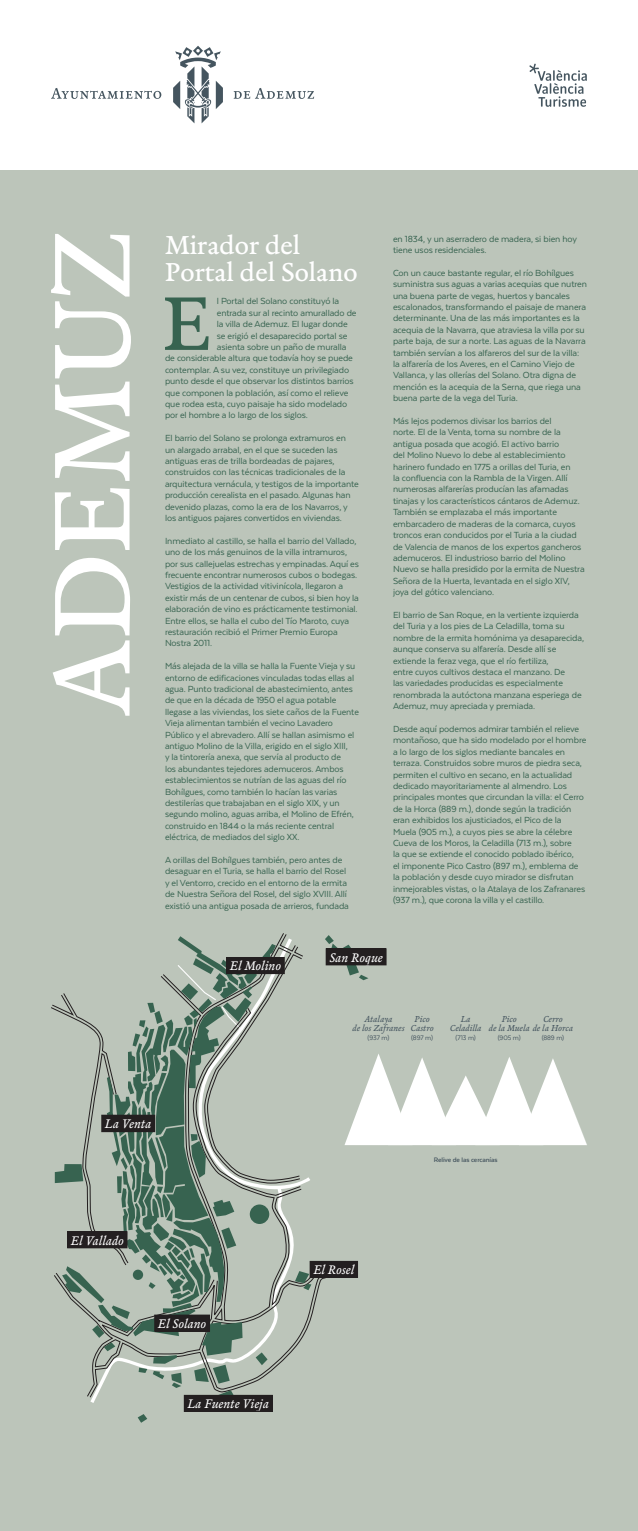
<style>
.page{position:relative;width:638px;height:1531px;background:#fff}
.page>*{position:absolute;margin:0;border:0;box-sizing:border-box;transform-origin:0 0}
.t1{font:78.87px "Merlo Roman Lining";color:#376350}
.t2{font:27px/27.6px "Merlo Roman Osf";color:#fff}
.t3{font:12.96px "Merlo Italic Lining";color:#fff}
.t4{font:10.2px/11.4px "Texta";letter-spacing:-.01em;color:#376350}
.t5{font:9px/9px "Merlo Italic Lining";color:#45555f;text-align:center}
.t6{font:7.5px "Texta";letter-spacing:-.01em;color:#45555f}
.t7{font:700 7.5px "Texta";letter-spacing:-.01em;color:#45555f}
</style>
<div class="page">
<div style="left:0;top:170px;width:638px;height:1361px;background:#bcc5ba"></div>
<svg style="left:51px;top:234px;width:80px;height:482px"></svg>
<svg style="left:529px;top:64px;width:58px;height:43px"></svg>
<svg style="left:234px;top:88px;width:80px;height:11px"></svg>
<svg style="left:51px;top:88px;width:110px;height:11px"></svg>
<svg style="left:173px;top:46px;width:50px;height:77px"></svg>
<svg style="left:138px;top:1414px;width:9px;height:9px"></svg>
<div style="left:184px;top:1395px;width:88px;height:16px;background:#231f20"></div>
<svg style="left:51px;top:933px;width:536px;height:469px"></svg>
<h2 class="t2" style="left:165px;top:232px;width:194px">Mirador del<br>Portal del Solano</h2>
<h1 class="t1" style="left:163px;top:279px;width:51px">E</h1>
<p class="t4" style="left:217px;top:295px;width:124px">l Portal del Solano constituyó la</p>
<p class="t4" style="left:217px;top:307px;width:141px">entrada sur al recinto amurallado de</p>
<p class="t4" style="left:217px;top:318px;width:132px">la villa de Ademuz. El lugar donde</p>
<p class="t4" style="left:217px;top:330px;width:132px">se erigió el desaparecido portal se</p>
<p class="t4" style="left:217px;top:341px;width:131px">asienta sobre un paño de muralla</p>
<p class="t4" style="left:165px;top:352px;width:189px">de considerable altura que todavía hoy se puede</p>
<p class="t4" style="left:165px;top:364px;width:186px">contemplar. A su vez, constituye un privilegiado</p>
<p class="t4" style="left:165px;top:375px;width:190px">punto desde el que observar los distintos barrios</p>
<p class="t4" style="left:165px;top:387px;width:185px">que componen la población, así como el relieve</p>
<p class="t4" style="left:165px;top:398px;width:184px">que rodea esta, cuyo paisaje ha sido modelado</p>
<p class="t4" style="left:165px;top:409px;width:144px">por el hombre a lo largo de los siglos.</p>
<p class="t4" style="left:165px;top:432px;width:195px">El barrio del Solano se prolonga extramuros en<br>un alargado arrabal, en el que se suceden las antiguas eras de trilla bordeadas de pajares, construidos con las técnicas tradicionales de la arquitectura vernácula, y testigos de la importante producción cerealista en el pasado. Algunas han devenido plazas, como la era de los Navarros, y los antiguos pajares convertidos en viviendas.</p>
<p class="t4" style="left:165px;top:535px;width:195px">Inmediato al castillo, se halla el barrio del Vallado, uno de los más genuinos de la villa intramuros, por sus callejuelas estrechas y empinadas. Aquí es frecuente encontrar numerosos cubos o bodegas.<br>Vestigios de la actividad vitivinícola, llegaron a existir más de un centenar de cubos, si bien hoy la elaboración de vino es prácticamente testimonial.<br>Entre ellos, se halla el cubo del Tío Maroto, cuya restauración recibió el Primer Premio Europa Nostra 2011.</p>
<p class="t4" style="left:165px;top:660px;width:195px">Más alejada de la villa se halla la Fuente Vieja y su entorno de edificaciones vinculadas todas ellas al agua. Punto tradicional de abastecimiento, antes de que en la década de 1950 el agua potable llegase a las viviendas, los siete caños de la Fuente Vieja alimentan también el vecino Lavadero Público y el abrevadero. Allí se hallan asimismo el antiguo Molino de la Villa, erigido en el siglo XIII,<br>y la tintorería anexa, que servía al producto de<br>los abundantes tejedores ademuceros. Ambos establecimientos se nutrían de las aguas del río Bohílgues, como también lo hacían las varias destilerías que trabajaban en el siglo XIX, y un segundo molino, aguas arriba, el Molino de Efrén, construido en 1844 o la más reciente central eléctrica, de mediados del siglo XX.</p>
<p class="t4" style="left:165px;top:854px;width:185px">A orillas del Bohílgues también, pero antes de desaguar en el Turia, se halla el barrio del Rosel y el Ventorro, crecido en el entorno de la ermita de Nuestra Señora del Rosel, del siglo XVIII. Allí existió una antigua posada de arrieros, fundada</p>
<p class="t4" style="left:393px;top:233px;width:186px">en 1834, y un aserradero de madera, si bien hoy tiene usos residenciales.</p>
<p class="t4" style="left:393px;top:267px;width:195px">Con un cauce bastante regular, el río Bohílgues suministra sus aguas a varias acequias que nutren una buena parte de vegas, huertos y bancales escalonados, transformando el paisaje de manera determinante. Una de las más importantes es la acequia de la Navarra, que atraviesa la villa por su parte baja, de sur a norte. Las aguas de la Navarra también servían a los alfareros del sur de la villa: la alfarería de los Averes, en el Camino Viejo de Vallanca, y las ollerías del Solano. Otra digna de mención es la acequia de la Serna, que riega una buena parte de la vega del Turia.</p>
<p class="t4" style="left:393px;top:415px;width:193px">Más lejos podemos divisar los barrios del<br>norte. El de la Venta, toma su nombre de la antigua posada que acogió. El activo barrio<br>del Molino Nuevo lo debe al establecimiento harinero fundado en 1775 a orillas del Turia, en<br>la confluencia con la Rambla de la Virgen. Allí numerosas alfarerías producían las afamadas tinajas y los característicos cántaros de Ademuz.<br>También se emplazaba el más importante embarcadero de maderas de la comarca, cuyos troncos eran conducidos por el Turia a la ciudad de Valencia de manos de los expertos gancheros ademuceros. El industrioso barrio del Molino Nuevo se halla presidido por la ermita de Nuestra Señora de la Huerta, levantada en el siglo XIV, joya del gótico valenciano.</p>
<p class="t4" style="left:393px;top:609px;width:193px">El barrio de San Roque, en la vertiente izquierda del Turia y a los pies de La Celadilla, toma su nombre de la ermita homónima ya desaparecida, aunque conserva su alfarería. Desde allí se extiende la feraz vega, que el río fertiliza,<br>entre cuyos cultivos destaca el manzano. De<br>las variedades producidas es especialmente renombrada la autóctona manzana esperiega de Ademuz, muy apreciada y premiada.</p>
<p class="t4" style="left:393px;top:723px;width:195px">Desde aquí podemos admirar también el relieve montañoso, que ha sido modelado por el hombre a lo largo de los siglos mediante bancales en terraza. Construidos sobre muros de piedra seca, permiten el cultivo en secano, en la actualidad dedicado mayoritariamente al almendro. Los principales montes que circundan la villa: el Cerro de la Horca (889 m.), donde según la tradición eran exhibidos los ajusticiados, el Pico de la Muela (905 m.), a cuyos pies se abre la célebre Cueva de los Moros, la Celadilla (713 m.), sobre<br>la que se extiende el conocido poblado ibérico,<br>el imponente Pico Castro (897 m.), emblema de la población y desde cuyo mirador se disfrutan inmejorables vistas, o la Atalaya de los Zafranares (937 m.), que corona la villa y el castillo.</p>
<p class="t3" style="left:230px;top:959px;width:53px">El Molino</p>
<p class="t3" style="left:329px;top:950px;width:55px">San Roque</p>
<p class="t3" style="left:105px;top:1116px;width:48px">La Venta</p>
<p class="t3" style="left:71px;top:1233px;width:54px">El Vallado</p>
<p class="t3" style="left:158px;top:1316px;width:50px">El Solano</p>
<p class="t3" style="left:187px;top:1396px;width:83px">La Fuente Vieja</p>
<p class="t5" style="left:352px;top:1015px;width:53px">Atalaya<br>de los Zafranes</p>
<p class="t6" style="left:368px;top:1034px;width:23px">(937 m)</p>
<p class="t5" style="left:410px;top:1015px;width:25px">Pico<br>Castro</p>
<p class="t6" style="left:411px;top:1034px;width:23px">(897 m)</p>
<p class="t5" style="left:502px;top:1015px;width:17px">Pico</p>
<p class="t6" style="left:498px;top:1034px;width:24px">(905 m)</p>
<p class="t5" style="left:489px;top:1015px;width:86px;text-align:left;text-indent:54px">Cerro<br>de la Muela de la Horca</p>
<p class="t6" style="left:541px;top:1034px;width:24px">(889 m)</p>
<p class="t5" style="left:450px;top:1015px;width:33px">La<br>Celadilla</p>
<p class="t6" style="left:455px;top:1034px;width:22px">(713 m)</p>
<p class="t3" style="left:313px;top:1262px;width:42px">El Rosel</p>
<p class="t7" style="left:434px;top:1156px;width:65px">Relive de las cercanías</p>
</div>
